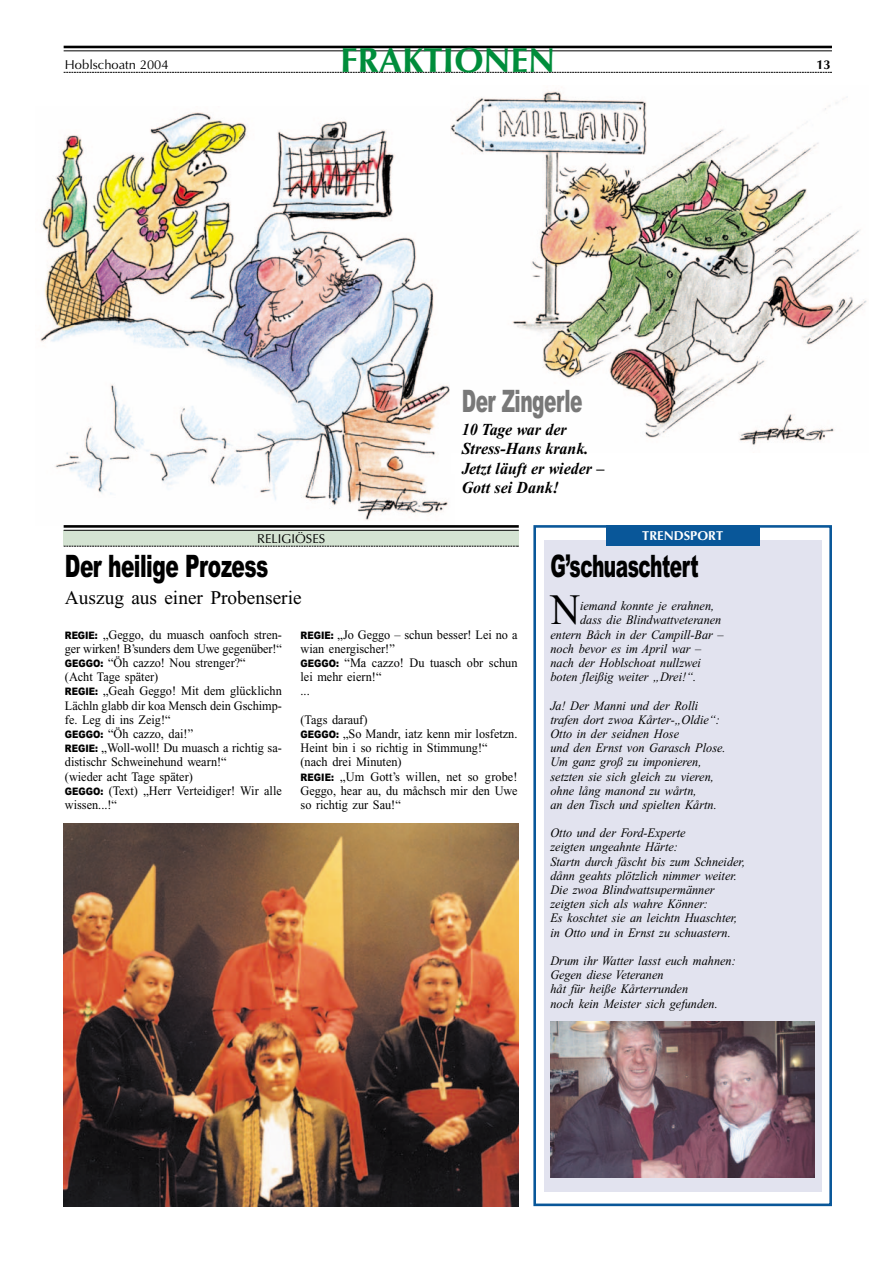
<style>
.page{position:relative;width:893px;height:1263px;background:#fff}
.page>*{position:absolute;margin:0;border:0;box-sizing:border-box;transform-origin:0 0}
.t1{font:43.35px "Times New Roman";color:#000;scale:.95 1}
.t2{font:700 34.8px "Optima";color:#008d3b}
.t3{font:900 30.9px "Arial";letter-spacing:-.025em;color:#000;scale:.65 1}
.t4{font:900 30.9px "Arial";letter-spacing:-.025em;color:#000;scale:.6 1}
.t5{font:900 30.9px "Arial";letter-spacing:-.025em;color:#787878;scale:.6 1}
.t6{font:19.35px "Times New Roman";color:#000}
.t7{font:italic 700 16.8px/19.4px "Times New Roman";color:#000;scale:.95 1}
.t8{font:italic 12.9px/14.2px "Times New Roman";color:#000;scale:.95 1}
.t9{font:12.9px/14.2px "Times New Roman";color:#000;scale:.95 1}
.t10{font:12.9px "Optima";color:#000}
.t11{font:700 12.9px "Optima";color:#fff}
.t12{font:700 12.9px "Optima";color:#000}
.s1{font-family:"Arial";font-weight:900;font-size:10.35px}
</style>
<div class="page">
<img style="left:40px;top:112px;width:411px;height:408px">
<img style="left:451px;top:91px;width:416px;height:354px">
<hr style="left:64px;top:46px;width:768px;height:2px;background:#000">
<hr style="left:64px;top:51px;width:768px;height:1px;background:#000">
<svg style="left:64px;top:72px;width:768px;height:1px"></svg>
<div style="left:64px;top:530px;width:455px;height:16px;background:#d4e3d2"></div>
<hr style="left:64px;top:525px;width:455px;height:3px;background:#000">
<hr style="left:64px;top:530px;width:455px;height:1px;background:#000">
<svg style="left:64px;top:546px;width:455px;height:1px"></svg>
<img style="left:64px;top:823px;width:455px;height:383px">
<div style="left:533px;top:525px;width:299px;height:681px;border:3px solid #095799"></div>
<div style="left:544px;top:540px;width:277px;height:652px;background:#e2e3ef"></div>
<div style="left:606px;top:525px;width:153px;height:21px;background:#095799"></div>
<img style="left:550px;top:1022px;width:264px;height:156px">
<p class="t10" style="left:65px;top:59px;width:105px">Hoblschoatn 2004</p>
<h2 class="t2" style="left:340px;top:45px;width:216px">FRAKTIONEN</h2>
<p class="t12" style="left:816px;top:59px;width:16px">13</p>
<p class="t10" style="left:257px;top:533px;width:70px">RELIGIÖSES</p>
<h3 class="t5" style="left:462px;top:390px;width:203px">Der Zingerle</h3>
<h3 class="t7" style="left:462px;top:421px;width:152px">10 Tage war der<br>Stress-Hans krank.<br>Jetzt läuft er wieder –<br>Gott sei Dank!</h3>
<p class="t11" style="left:642px;top:530px;width:82px">TRENDSPORT</p>
<h3 class="t3" style="left:65px;top:555px;width:314px">Der heilige Prozess</h3>
<h3 class="t6" style="left:65px;top:591px;width:238px">Auszug aus einer Probenserie</h3>
<p class="t9" style="left:65px;top:628px;width:230px"><span class="s1">REGIE:</span> „Geggo, du muasch oanfoch stren&shy;ger wirken! B’sunders dem Uwe gegenüber!“<br><span class="s1">GEGGO:</span> “Öh cazzo! Nou strenger?“<br>(Acht Tage später)<br><span class="s1">REGIE:</span> „Geah Geggo! Mit dem glücklichn<br>Lächln glabb dir koa Mensch dein Gschimp&shy;fe. Leg di ins Zeig!“<br><span class="s1">GEGGO:</span> “Öh cazzo, dai!”<br><span class="s1">REGIE:</span> „Woll-woll! Du muasch a richtig sa&shy;distischr Schweinehund wearn!“<br>(wieder acht Tage später)<br><span class="s1">GEGGO:</span> (Text) „Herr Verteidiger! Wir alle wissen...!“</p>
<p class="t9" style="left:300px;top:628px;width:230px"><span class="s1">REGIE:</span> „Jo Geggo – schun besser! Lei no a wian energischer!”<br><span class="s1">GEGGO:</span> “Ma cazzo! Du tuasch obr schun lei mehr eiern!“<br>...</p>
<p class="t9" style="left:300px;top:714px;width:230px">(Tags darauf)<br><span class="s1">GEGGO:</span> „So Mandr, iatz kenn mir losfetzn.<br>Heint bin i so richtig in Stimmung!“ (nach drei Minuten)<br><span class="s1">REGIE:</span> „Um Gott’s willen, net so grobe!<br>Geggo, hear au, du måchsch mir den Uwe so richtig zur Sau!“</p>
<h3 class="t4" style="left:550px;top:555px;width:248px">G’schuaschtert</h3>
<h1 class="t1" style="left:550px;top:594px;width:33px">N</h1>
<p class="t8" style="left:580px;top:600px;width:143px">iemand konnte je erahnen,</p>
<p class="t8" style="left:580px;top:614px;width:150px">dass die Blindwattveteranen</p>
<p class="t8" style="left:550px;top:628px;width:184px">entern Båch in der Campill-Bar –</p>
<p class="t8" style="left:550px;top:643px;width:160px">noch bevor es im April war –</p>
<p class="t8" style="left:550px;top:657px;width:160px">nach der Hoblschoat nullzwei</p>
<p class="t8" style="left:550px;top:671px;width:155px">boten fleißig weiter „Drei!“.</p>
<p class="t8" style="left:550px;top:699px;width:186px">Ja! Der Manni und der Rolli trafen dort zwoa Kårter-„Oldie“:<br>Otto in der seidnen Hose<br>und den Ernst von Garasch Plose.<br>Um ganz groß zu imponieren, setzten sie sich gleich zu vieren, ohne lång manond zu wårtn,<br>an den Tisch und spielten Kårtn.</p>
<p class="t8" style="left:550px;top:827px;width:206px">Otto und der Ford-Experte<br>zeigten ungeahnte Härte:<br>Startn durch fåscht bis zum Schneider, dånn geahts plötzlich nimmer weiter.<br>Die zwoa Blindwattsupermänner zeigten sich als wahre Könner:<br>Es koschtet sie an leichtn Huaschter, in Otto und in Ernst zu schuastern.</p>
<p class="t8" style="left:550px;top:955px;width:197px">Drum ihr Watter lasst euch mahnen:<br>Gegen diese Veteranen<br>håt für heiße Kårterrunden<br>noch kein Meister sich gefunden.</p>
</div>
